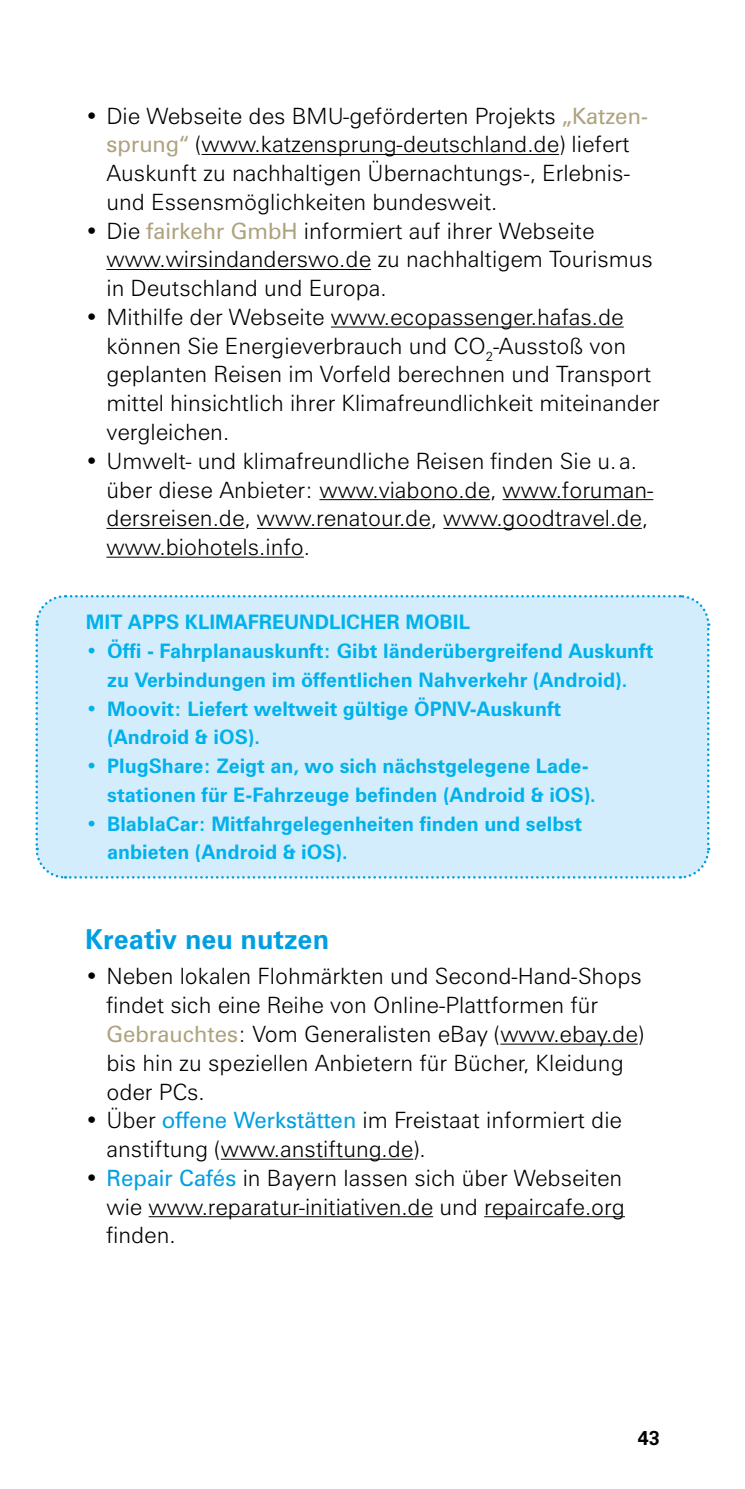
<style>
.page{position:relative;width:745px;height:1489px;background:#fff}
.page>*{position:absolute;margin:0;border:0;box-sizing:border-box;transform-origin:0 0}
.t1{font:700 27.5px "Zurich BT";color:#009fe3}
.t2{font:300 22.5px/28.8px "Zurich BT";color:#000}
.t3{font:700 20px/28.8px "Zurich BT";color:#00b1eb}
.t4{font:700 20px "Zurich BT";color:#000}
.s1{font-weight:400;color:#aea37f}
.s2{font-weight:400;color:#009fe3}
</style>
<div class="page">
<div style="left:35px;top:595px;width:675px;height:284px;background:#d4edfc"></div>
<hr style="left:201px;top:154px;width:357px;height:1px;background:#000">
<hr style="left:106px;top:269px;width:265px;height:1px;background:#000">
<hr style="left:331px;top:326px;width:292px;height:1px;background:#000">
<hr style="left:319px;top:499px;width:171px;height:1px;background:#000">
<hr style="left:502px;top:499px;width:151px;height:1px;background:#000">
<hr style="left:106px;top:528px;width:138px;height:1px;background:#000">
<hr style="left:257px;top:528px;width:173px;height:1px;background:#000">
<hr style="left:443px;top:528px;width:198px;height:1px;background:#000">
<hr style="left:106px;top:556px;width:198px;height:1px;background:#000">
<hr style="left:500px;top:1043px;width:137px;height:1px;background:#000">
<hr style="left:220px;top:1158px;width:193px;height:1px;background:#000">
<hr style="left:148px;top:1216px;width:285px;height:1px;background:#000">
<hr style="left:484px;top:1216px;width:140px;height:1px;background:#000">
<p class="t2" style="left:106px;top:101px;width:543px;text-indent:-21px">• Die Webseite des BMU-geförderten Projekts <span class="s1">„Katzen&shy;sprung“</span> (www.katzensprung-deutschland.de) liefert Auskunft zu nachhaltigen Übernachtungs-, Erlebnis&shy;und Essensmöglichkeiten bundesweit.</p>
<p class="t2" style="left:106px;top:216px;width:547px;text-indent:-21px">• Die <span class="s1">fairkehr GmbH</span> informiert auf ihrer Webseite www.wirsindanderswo.de zu nachhaltigem Tourismus in Deutschland und Europa.</p>
<p class="t2" style="left:106px;top:302px;width:554px;text-indent:-21px">• Mithilfe der Webseite www.ecopassenger.hafas.de können Sie Energieverbrauch und CO<sub>2</sub>-Ausstoß von geplanten Reisen im Vorfeld berechnen und Transport mittel hinsichtlich ihrer Klimafreundlichkeit miteinander vergleichen.</p>
<p class="t2" style="left:106px;top:446px;width:548px;text-indent:-21px">• Umwelt- und klimafreundliche Reisen finden Sie u.a. über diese Anbieter: www.viabono.de, www.foruman&shy;dersreisen.de, www.renatour.de, www.goodtravel.de, www.biohotels.info.</p>
<p class="t3" style="left:86px;top:607px;width:385px">MIT APPS KLIMAFREUNDLICHER MOBIL</p>
<p class="t3" style="left:86px;top:636px;width:568px;text-align:center">• Öffi - Fahrplanauskunft: Gibt länderübergreifend Auskunft zu Verbindungen im öffentlichen Nahverkehr (Android).</p>
<p class="t3" style="left:107px;top:694px;width:455px;text-indent:-21px">• Moovit: Liefert weltweit gültige ÖPNV-Auskunft (Android &amp; iOS).</p>
<p class="t3" style="left:107px;top:751px;width:490px;text-indent:-21px">• PlugShare: Zeigt an, wo sich nächstgelegene Lade&shy;stationen für E-Fahrzeuge befinden (Android &amp; iOS).</p>
<p class="t3" style="left:107px;top:809px;width:476px;text-indent:-21px">• BlablaCar: Mitfahrgelegenheiten finden und selbst anbieten (Android &amp; iOS).</p>
<p class="t1" style="left:85px;top:922px;width:245px">Kreativ neu nutzen</p>
<p class="t2" style="left:106px;top:961px;width:538px;text-indent:-21px">• Neben lokalen Flohmärkten und Second-Hand-Shops findet sich eine Reihe von Online-Plattformen für <span class="s1">Gebrauchtes</span>: Vom Generalisten eBay (www.ebay.de) bis hin zu speziellen Anbietern für Bücher, Kleidung oder PCs.</p>
<p class="t2" style="left:106px;top:1105px;width:517px;text-indent:-21px">• Über <span class="s2">offene Werkstätten</span> im Freistaat informiert die anstiftung (www.anstiftung.de).</p>
<p class="t2" style="left:106px;top:1163px;width:519px;text-align:justify;text-indent:-21px">• <span class="s2">Repair Cafés</span> in Bayern lassen sich über Webseiten wie www.reparatur-initiativen.de und repaircafe.org finden.</p>
<p class="t4" style="left:637px;top:1425px;width:24px">43</p>
</div>
